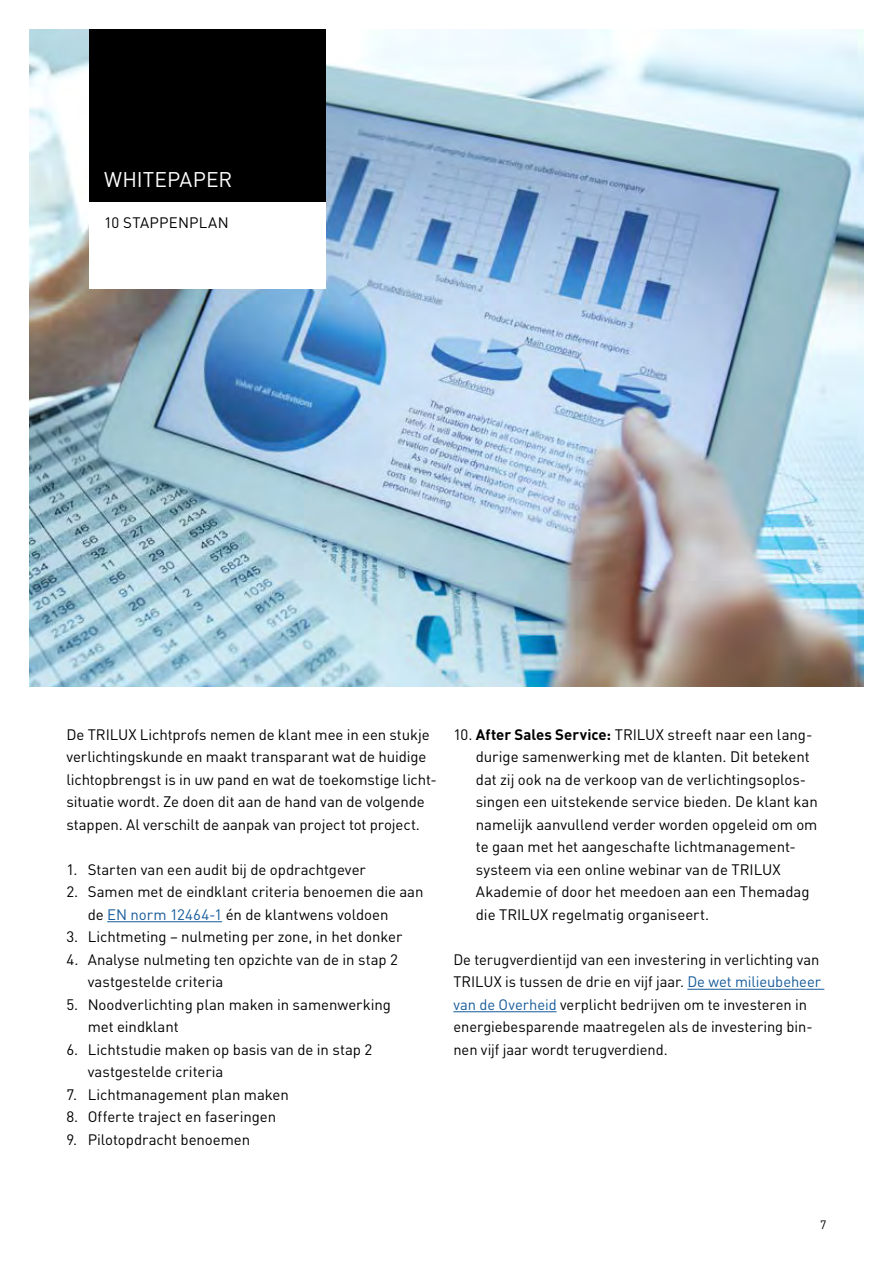
<style>
.page{position:relative;width:893px;height:1263px;background:#fff}
.page>*{position:absolute;margin:0;border:0;box-sizing:border-box;transform-origin:0 0}
.Leuchte_negativ{font:21px "Trilux DIN";color:#fff}
.Nutzenargumente{font:15px/22.5px "Trilux DIN";letter-spacing:-.005em;color:#000}
.Bereich_grau{font:15px "Trilux DIN";letter-spacing:.015em;color:#000}
.t1{font:12px "Trilux DIN";color:#000}
.s1{color:#165b9a}
.s2{font-weight:700}
</style>
<div class="page">
<img style="left:30px;top:30px;width:833px;height:657px">
<div style="left:89px;top:30px;width:236px;height:172px;background:#000"></div>
<div style="left:89px;top:202px;width:236px;height:86px;background:#fff"></div>
<hr style="left:107px;top:921px;width:115px;height:1px;background:#165b9a">
<hr style="left:687px;top:989px;width:137px;height:1px;background:#165b9a">
<hr style="left:453px;top:1011px;width:104px;height:1px;background:#165b9a">
<p class="Leuchte_negativ" style="left:104px;top:166px;width:130px">WHITEPAPER</p>
<p class="Bereich_grau" style="left:104px;top:213px;width:126px">10 STAPPENPLAN</p>
<p class="Nutzenargumente" style="left:66px;top:723px;width:372px">De TRILUX Lichtprofs nemen de klant mee in een stukje verlichtingskunde en maakt transparant wat de huidige lichtopbrengst is in uw pand en wat de toekomstige licht&shy;situatie wordt. Ze doen dit aan de hand van de volgende stappen. Al verschilt de aanpak van project tot project.</p>
<p class="Nutzenargumente" style="left:66px;top:858px;width:301px">1. Starten van een audit bij de opdrachtgever</p>
<p class="Nutzenargumente" style="left:88px;top:880px;width:337px;text-indent:-21px">2. Samen met de eindklant criteria benoemen die aan de <span class="s1">EN norm 12464-1</span> én de klantwens voldoen</p>
<p class="Nutzenargumente" style="left:66px;top:925px;width:337px">3. Lichtmeting – nulmeting per zone, in het donker</p>
<p class="Nutzenargumente" style="left:88px;top:948px;width:312px;text-indent:-21px">4. Analyse nulmeting ten opzichte van de in stap 2 vastgestelde criteria</p>
<p class="Nutzenargumente" style="left:88px;top:993px;width:305px;text-indent:-21px">5. Noodverlichting plan maken in samenwerking met eindklant</p>
<p class="Nutzenargumente" style="left:88px;top:1038px;width:286px;text-indent:-21px">6. Lichtstudie maken op basis van de in stap 2 vastgestelde criteria</p>
<p class="Nutzenargumente" style="left:66px;top:1083px;width:224px">7. Lichtmanagement plan maken</p>
<p class="Nutzenargumente" style="left:66px;top:1105px;width:211px">8. Offerte traject en faseringen</p>
<p class="Nutzenargumente" style="left:66px;top:1128px;width:185px">9. Pilotopdracht benoemen</p>
<p class="Nutzenargumente" style="left:476px;top:723px;width:343px;text-indent:-23px">10. <span class="s2">After Sales Service:</span> TRILUX streeft naar een lang&shy;durige samenwerking met de klanten. Dit betekent dat zij ook na de verkoop van de verlichtingsoplos&shy;singen een uitstekende service bieden. De klant kan namelijk aanvullend verder worden opgeleid om om te gaan met het aangeschafte lichtmanagement&shy;systeem via een online webinar van de TRILUX Akademie of door het meedoen aan een Themadag die TRILUX regelmatig organiseert.</p>
<p class="Nutzenargumente" style="left:453px;top:948px;width:369px">De terugverdientijd van een investering in verlichting van TRILUX is tussen de drie en vijf jaar. <span class="s1">De wet milieubeheer van de Overheid</span> verplicht bedrijven om te investeren in energiebesparende maatregelen als de investering bin&shy;nen vijf jaar wordt terugverdiend.</p>
<p class="t1" style="left:820px;top:1217px;width:8px">7</p>
</div>
